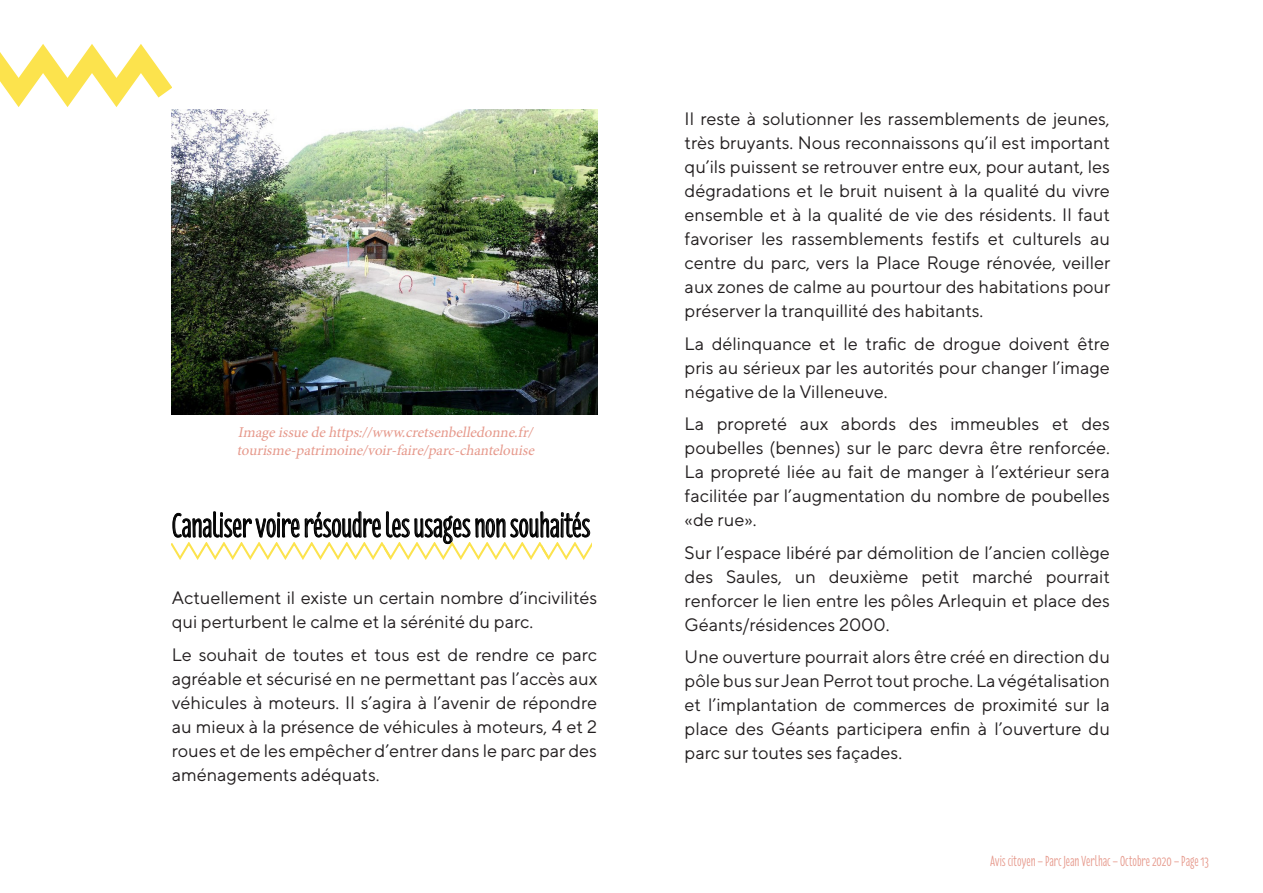
<style>
.page{position:relative;width:1263px;height:893px;background:#fff}
.page>*{position:absolute;margin:0;border:0;box-sizing:border-box;transform-origin:0 0}
.t1{font:34.5px "Florence";letter-spacing:-.01em;color:#000}
.t2{font:18px/24px "TT Norms Pro";color:#231f20;text-align:justify}
.t3{font:italic 15px/18px "Minion Pro";color:#e6998c}
.t4{font:15px "Florence";color:#e6998c}
</style>
<div class="page">
<svg style="left:0;top:44px;width:172px;height:63px"></svg>
<svg style="left:172px;top:511px;width:419px;height:49px"></svg>
<img style="left:172px;top:110px;width:425px;height:305px">
<p class="t3" style="left:237px;top:424px;width:302px">Imageissuedehttps://www.cretsenbelledonne.fr/ tourisme-patrimoine/voir-faire/parc-chantelouise</p>
<p class="t1" style="left:172px;top:497px;width:420px">Canaliser voire résoudre les usages non souhaités</p>
<p class="t2" style="left:172px;top:585px;width:427px">Actuellement il existe un certain nombre d’incivilités qui perturbent le calme et la sérénité du parc.</p>
<p class="t2" style="left:172px;top:642px;width:427px">Le souhait de toutes et tous est de rendre ce parc agréable et sécurisé en ne permettant pas l’accès aux véhicules à moteurs. Il s’agira à l’avenir de répondre au mieux à la présence de véhicules à moteurs, 4 et 2 roues et de les empêcher d’entrer dans le parc par des aménagements adéquats.</p>
<p class="t2" style="left:685px;top:106px;width:427px">Il reste à solutionner les rassemblements de jeunes, très bruyants. Nous reconnaissons qu’il est important qu’ils puissent se retrouver entre eux, pour autant, les dégradations et le bruit nuisent à la qualité du vivre ensemble et à la qualité de vie des résidents. Il faut favoriser les rassemblements festifs et culturels au centre du parc, vers la Place Rouge rénovée, veiller aux zones de calme au pourtour des habitations pour préserver la tranquillité des habitants.</p>
<p class="t2" style="left:685px;top:331px;width:427px">La délinquance et le trafic de drogue doivent être pris au sérieux par les autorités pour changer l’image négative de la Villeneuve.</p>
<p class="t2" style="left:685px;top:411px;width:427px">La propreté aux abords des immeubles et des poubelles (bennes) sur le parc devra être renforcée.<br>La propreté liée au fait de manger à l’extérieur sera facilitée par l’augmentation du nombre de poubelles «de rue».</p>
<p class="t2" style="left:685px;top:540px;width:427px">Sur l’espace libéré par démolition de l’ancien collège des Saules, un deuxième petit marché pourrait renforcer le lien entre les pôles Arlequin et place des Géants/résidences 2000.</p>
<p class="t2" style="left:685px;top:644px;width:427px">Une ouverture pourrait alors être créé en direction du pôle bus sur Jean Perrot tout proche. La végétalisation et l’implantation de commerces de proximité sur la place des Géants participera enfin à l’ouverture du parc sur toutes ses façades.</p>
<p class="t4" style="left:990px;top:849px;width:220px">Avis citoyen – Parc Jean Verlhac – Octobre 2020 – Page 13</p>
</div>
